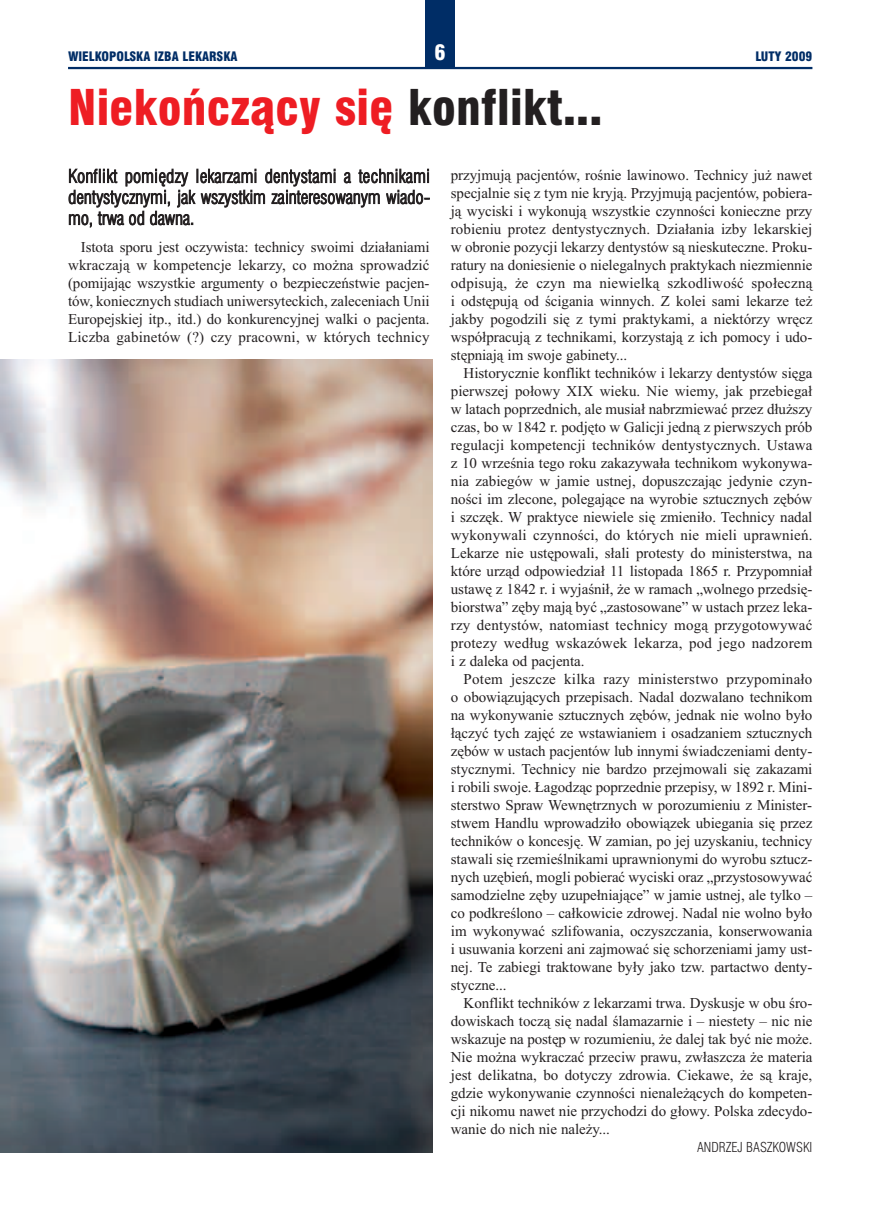
<style>
.page{position:relative;width:872px;height:1212px;background:#fff}
.page>*{position:absolute;margin:0;border:0;box-sizing:border-box;transform-origin:0 0}
.t1{font:48px "Swis 721 Blk Cn EU";letter-spacing:.005em;color:#ee1d23}
.t2{font:21px "Swis 721 Blk Cn EU";color:#fff}
.t3{font:18px/21px "Swis 721 Lt Cn EU";color:#231f20;text-align:justify}
.t4{font:15px/18px "Times New Roman";letter-spacing:-.005em;color:#231f20;text-align:justify}
.t5{font:13.5px "Swis 721 Lt Cn EU";color:#231f20}
.t6{font:12.75px "Swis 721 Blk Cn EU";color:#002d66}
.s1{color:#231f20}
</style>
<div class="page">
<hr style="left:68px;top:67px;width:744px;height:2px;background:#002d66">
<div style="left:425px;top:0;width:30px;height:68px;background:#002d66"></div>
<img style="left:0;top:360px;width:432px;height:792px">
<p class="t6" style="left:68px;top:48px;width:171px">WIELKOPOLSKA IZBA LEKARSKA</p>
<h2 class="t2" style="left:434px;top:40px;width:13px">6</h2>
<p class="t6" style="left:755px;top:48px;width:58px">LUTY 2009</p>
<h1 class="t1" style="left:68px;top:78px;width:536px">Niekończący się <span class="s1">konflikt...</span></h1>
<p class="t3" style="left:68px;top:166px;width:363px">Konflikt pomiędzy lekarzami dentystami a technikami dentystycznymi, jak wszystkim zainteresowanym wiado&shy;mo, trwa od dawna.</p>
<p class="t4" style="left:68px;top:238px;width:363px;text-indent:13px">Istota sporu jest oczywista: technicy swoimi działaniami wkraczają w kompetencje lekarzy, co można sprowadzić (pomijając wszystkie argumenty o bezpieczeństwie pacjen&shy;tów, koniecznych studiach uniwersyteckich, zaleceniach Unii Europejskiej itp., itd.) do konkurencyjnej walki o pacjenta.<br>Liczba gabinetów (?) czy pracowni, w których technicy</p>
<p class="t4" style="left:451px;top:166px;width:363px">przyjmują pacjentów, rośnie lawinowo. Technicy już nawet specjalnie się z tym nie kryją. Przyjmują pacjentów, pobiera&shy;ją wyciski i wykonują wszystkie czynności konieczne przy robieniu protez dentystycznych. Działania izby lekarskiej w obronie pozycji lekarzy dentystów są nieskuteczne. Proku&shy;ratury na doniesienie o nielegalnych praktykach niezmiennie odpisują, że czyn ma niewielką szkodliwość społeczną i odstępują od ścigania winnych. Z kolei sami lekarze też jakby pogodzili się z tymi praktykami, a niektórzy wręcz współpracują z technikami, korzystają z ich pomocy i udo&shy;stępniają im swoje gabinety...</p>
<p class="t4" style="left:451px;top:364px;width:363px;text-indent:13px">Historycznie konflikt techników i lekarzy dentystów sięga pierwszej połowy XIX wieku. Nie wiemy, jak przebiegał w latach poprzednich, ale musiał nabrzmiewać przez dłuższy czas, bo w 1842 r. podjęto w Galicji jedną z pierwszych prób regulacji kompetencji techników dentystycznych. Ustawa z 10 września tego roku zakazywała technikom wykonywa&shy;nia zabiegów w jamie ustnej, dopuszczając jedynie czyn&shy;ności im zlecone, polegające na wyrobie sztucznych zębów i szczęk. W praktyce niewiele się zmieniło. Technicy nadal wykonywali czynności, do których nie mieli uprawnień.<br>Lekarze nie ustępowali, słali protesty do ministerstwa, na które urząd odpowiedział 11 listopada 1865 r. Przypomniał ustawę z 1842 r. i wyjaśnił, że w ramach „wolnego przedsię&shy;biorstwa” zęby mają być „zastosowane” w ustach przez leka&shy;rzy dentystów, natomiast technicy mogą przygotowywać protezy według wskazówek lekarza, pod jego nadzorem i z daleka od pacjenta.</p>
<p class="t4" style="left:451px;top:670px;width:363px;text-indent:13px">Potem jeszcze kilka razy ministerstwo przypominało o obowiązujących przepisach. Nadal dozwalano technikom na wykonywanie sztucznych zębów, jednak nie wolno było łączyć tych zajęć ze wstawianiem i osadzaniem sztucznych zębów w ustach pacjentów lub innymi świadczeniami denty&shy;stycznymi. Technicy nie bardzo przejmowali się zakazami i robili swoje. Łagodząc poprzednie przepisy, w 1892 r. Mini&shy;sterstwo Spraw Wewnętrznych w porozumieniu z Minister&shy;stwem Handlu wprowadziło obowiązek ubiegania się przez techników o koncesję. W zamian, po jej uzyskaniu, technicy stawali się rzemieślnikami uprawnionymi do wyrobu sztucz&shy;nych uzębień, mogli pobierać wyciski oraz „przystosowywać samodzielne zęby uzupełniające” w jamie ustnej, ale tylko – co podkreślono – całkowicie zdrowej. Nadal nie wolno było im wykonywać szlifowania, oczyszczania, konserwowania i usuwania korzeni ani zajmować się schorzeniami jamy ust&shy;nej. Te zabiegi traktowane były jako tzw. partactwo denty&shy;styczne...</p>
<p class="t4" style="left:451px;top:994px;width:363px;text-indent:13px">Konflikt techników z lekarzami trwa. Dyskusje w obu śro&shy;dowiskach toczą się nadal ślamazarnie i – niestety – nic nie wskazuje na postęp w rozumieniu, że dalej tak być nie może.<br>Nie można wykraczać przeciw prawu, zwłaszcza że materia jest delikatna, bo dotyczy zdrowia. Ciekawe, że są kraje, gdzie wykonywanie czynności nienależących do kompeten&shy;cji nikomu nawet nie przychodzi do głowy. Polska zdecydo&shy;wanie do nich nie należy...</p>
<p class="t5" style="left:697px;top:1139px;width:117px">ANDRZEJ BASZKOWSKI</p>
</div>
